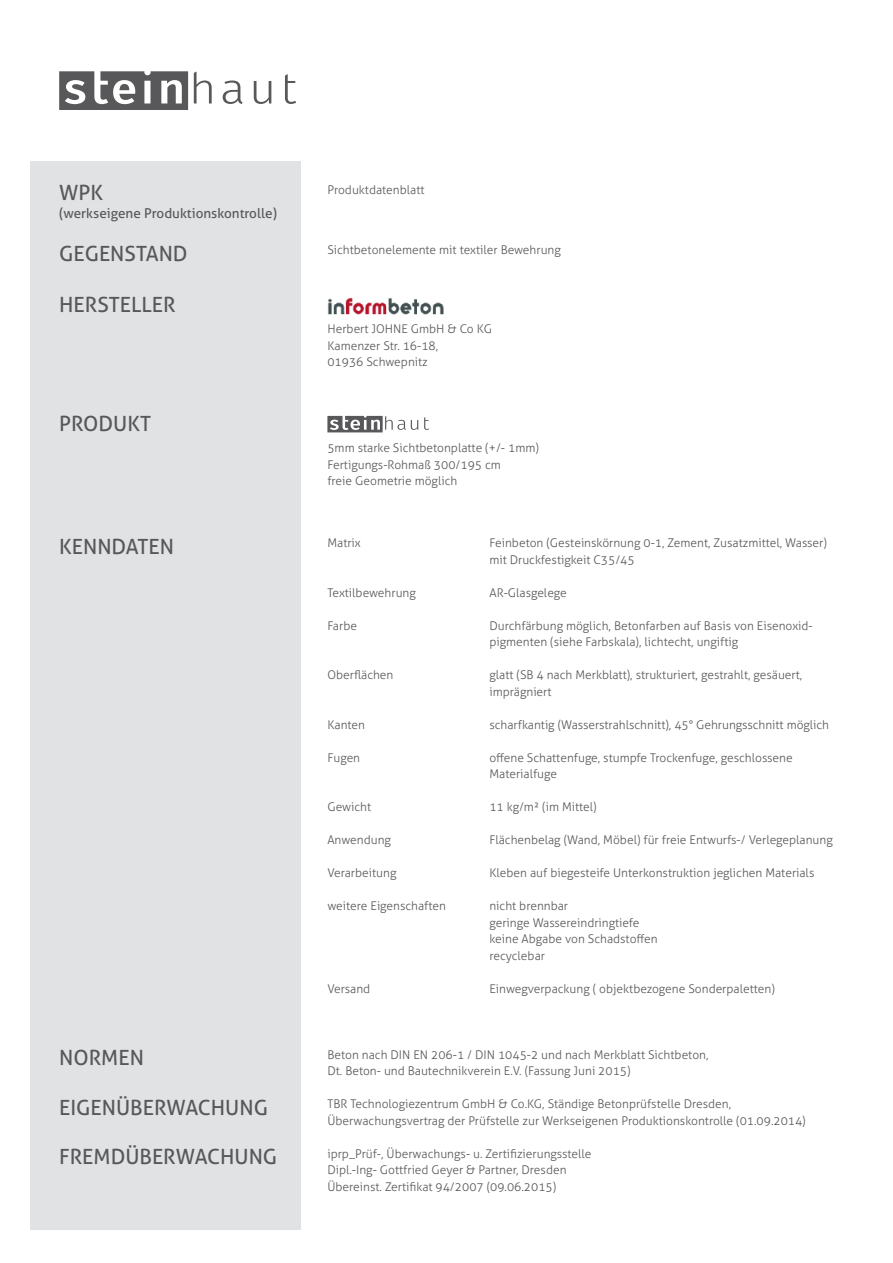
<style>
.page{position:relative;width:893px;height:1263px;background:#fff}
.page>*{position:absolute;margin:0;border:0;box-sizing:border-box;transform-origin:0 0}
.t1{font:21px "Aller";color:#58585a}
.t2{font:13.5px "Aller";color:#58585a}
.t3{font:300 12px/16.5px "Aller";color:#58585a}
</style>
<div class="page">
<div style="left:30px;top:162px;width:271px;height:1068px;background:#e1e2e3"></div>
<svg style="left:194px;top:71px;width:18px;height:32px"></svg>
<svg style="left:285px;top:74px;width:11px;height:30px"></svg>
<svg style="left:254px;top:81px;width:17px;height:23px"></svg>
<svg style="left:223px;top:80px;width:20px;height:24px"></svg>
<svg style="left:59px;top:71px;width:129px;height:39px"></svg>
<svg style="left:424px;top:417px;width:5px;height:13px"></svg>
<svg style="left:327px;top:416px;width:91px;height:16px"></svg>
<img style="left:327px;top:297px;width:117px;height:17px">
<h1 class="t1" style="left:59px;top:180px;width:45px">WPK</h1>
<p class="t2" style="left:59px;top:205px;width:219px">(werkseigene Produktionskontrolle)</p>
<h1 class="t1" style="left:59px;top:241px;width:130px">GEGENSTAND</h1>
<h1 class="t1" style="left:59px;top:292px;width:118px">HERSTELLER</h1>
<h1 class="t1" style="left:59px;top:411px;width:93px">PRODUKT</h1>
<h1 class="t1" style="left:59px;top:533px;width:116px">KENNDATEN</h1>
<h1 class="t1" style="left:59px;top:1044px;width:86px">NORMEN</h1>
<h1 class="t1" style="left:59px;top:1095px;width:210px">EIGENÜBERWACHUNG</h1>
<h1 class="t1" style="left:59px;top:1144px;width:220px">FREMDÜBERWACHUNG</h1>
<p class="t3" style="left:327px;top:181px;width:99px">Produktdatenblatt</p>
<p class="t3" style="left:327px;top:242px;width:235px">Sichtbetonelemente mit textiler Bewehrung</p>
<p class="t3" style="left:327px;top:321px;width:166px">Herbert JOHNE GmbH &amp; Co KG<br>Kamenzer Str. 16-18,<br>01936 Schwepnitz</p>
<p class="t3" style="left:327px;top:440px;width:213px">5mm starke Sichtbetonplatte (+/- 1mm)<br>Fertigungs-Rohmaß 300/195 cm<br>freie Geometrie möglich</p>
<p class="t3" style="left:327px;top:535px;width:35px">Matrix</p>
<p class="t3" style="left:489px;top:535px;width:339px">Feinbeton (Gesteinskörnung 0-1, Zement, Zusatzmittel, Wasser) mit Druckfestigkeit C35/45</p>
<p class="t3" style="left:327px;top:584px;width:90px">Textilbewehrung</p>
<p class="t3" style="left:489px;top:584px;width:79px">AR-Glasgelege</p>
<p class="t3" style="left:327px;top:617px;width:31px">Farbe</p>
<p class="t3" style="left:489px;top:617px;width:325px">Durchfärbung möglich, Betonfarben auf Basis von Eisenoxid&shy;pigmenten (siehe Farbskala), lichtecht, ungiftig</p>
<p class="t3" style="left:327px;top:667px;width:68px">Oberflächen</p>
<p class="t3" style="left:489px;top:667px;width:314px">glatt (SB 4 nach Merkblatt), strukturiert, gestrahlt, gesäuert, imprägniert</p>
<p class="t3" style="left:327px;top:716px;width:39px">Kanten</p>
<p class="t3" style="left:489px;top:716px;width:341px">scharfkantig (Wasserstrahlschnitt), 45° Gehrungsschnitt möglich</p>
<p class="t3" style="left:327px;top:749px;width:34px">Fugen</p>
<p class="t3" style="left:489px;top:749px;width:305px">offene Schattenfuge, stumpfe Trockenfuge, geschlossene<br>Materialfuge</p>
<p class="t3" style="left:327px;top:799px;width:45px">Gewicht</p>
<p class="t3" style="left:489px;top:799px;width:109px">11 kg/m² (im Mittel)</p>
<p class="t3" style="left:327px;top:832px;width:65px">Anwendung</p>
<p class="t3" style="left:489px;top:832px;width:345px">Flächenbelag (Wand, Möbel) für freie Entwurfs-/ Verlegeplanung</p>
<p class="t3" style="left:327px;top:865px;width:71px">Verarbeitung</p>
<p class="t3" style="left:489px;top:865px;width:326px">Kleben auf biegesteife Unterkonstruktion jeglichen Materials</p>
<p class="t3" style="left:327px;top:898px;width:120px">weitere Eigenschaften</p>
<p class="t3" style="left:489px;top:898px;width:170px">nicht brennbar<br>geringe Wassereindringtiefe keine Abgabe von Schadstoffen recyclebar</p>
<p class="t3" style="left:327px;top:980px;width:44px">Versand</p>
<p class="t3" style="left:489px;top:980px;width:287px">Einwegverpackung ( objektbezogene Sonderpaletten)</p>
<p class="t3" style="left:327px;top:1046px;width:383px">Beton nach DIN EN 206-1 / DIN 1045-2 und nach Merkblatt Sichtbeton,<br>Dt. Beton- und Bautechnikverein E.V. (Fassung Juni 2015)</p>
<p class="t3" style="left:327px;top:1096px;width:480px">TBR Technologiezentrum GmbH &amp; Co.KG, Ständige Betonprüfstelle Dresden,<br>Überwachungsvertrag der Prüfstelle zur Werkseigenen Produktionskontrolle (01.09.2014)</p>
<p class="t3" style="left:327px;top:1145px;width:266px">iprp_Prüf-, Überwachungs- u. Zertifizierungsstelle<br>Dipl.-Ing- Gottfried Geyer &amp; Partner, Dresden<br>Übereinst. Zertifikat 94/2007 (09.06.2015)</p>
</div>
